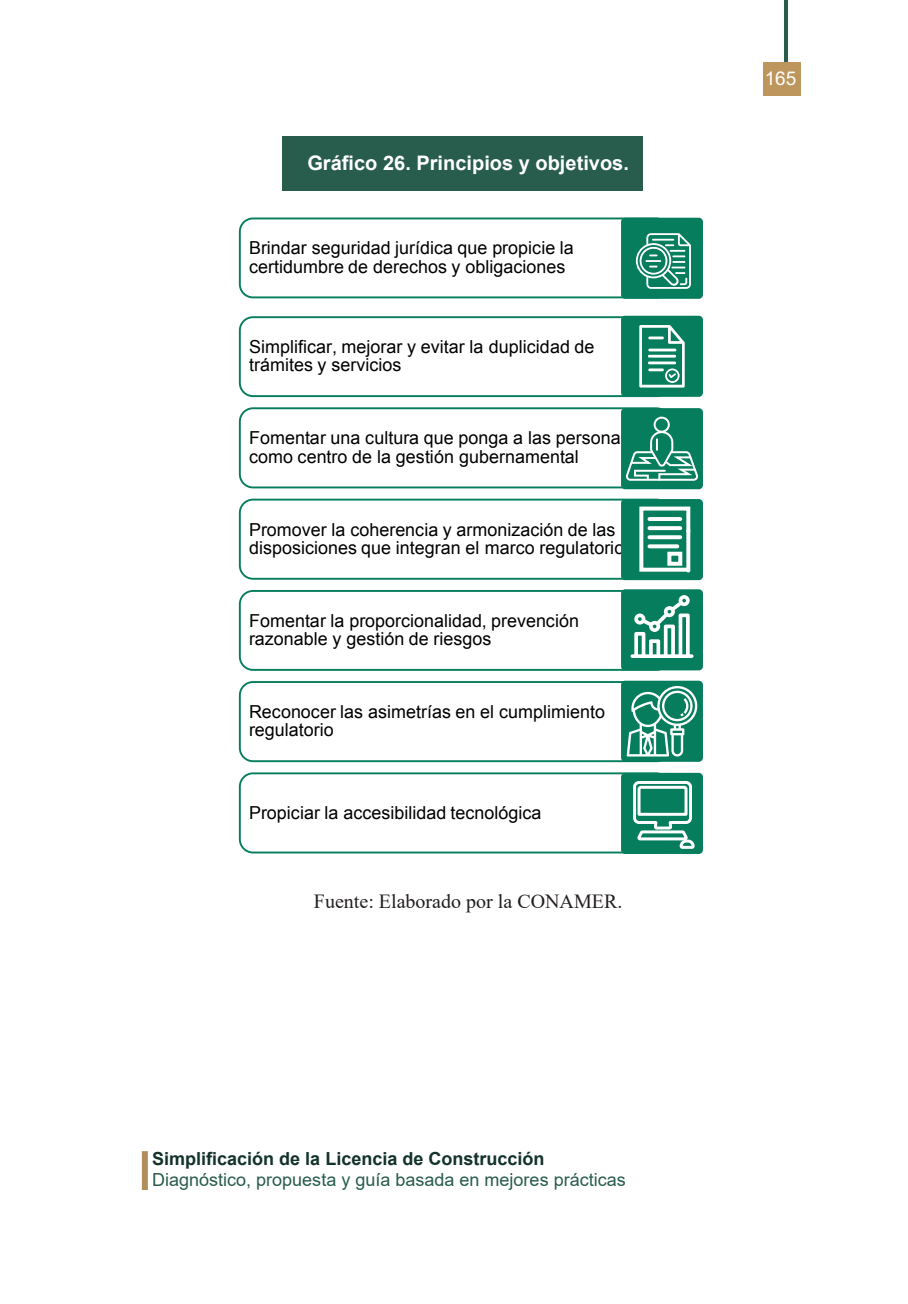
<style>
.page{position:relative;width:908px;height:1304px;background:#fff}
.page>*{position:absolute;margin:0;border:0;box-sizing:border-box;transform-origin:0 0}
.t1{font:700 20px "Arial";color:#fff}
.t2{font:20px "Times New Roman";color:#231f20}
.t3{font:19px "Arial";color:#fff}
.t4{font:18px "Arial";color:#285c4d}
.t5{font:700 18px "Arial";color:#13322b}
.t6{font:18px "Arial";color:#000}
.t7{font:17.8px/18.4px "Arial";color:#000}
</style>
<div class="page">
<div style="left:762px;top:62px;width:37px;height:33px;background:#bd965d"></div>
<svg style="left:784px;top:0;width:3px;height:62px"></svg>
<div style="left:142px;top:1151px;width:6px;height:39px;background:#b38e5d"></div>
<div style="left:282px;top:137px;width:360px;height:54px;background:#285c4d"></div>
<div style="left:239px;top:218px;width:431px;height:80px;border:2px solid #067d5d;border-radius:13px"></div>
<div style="left:239px;top:316px;width:431px;height:81px;border:2px solid #067d5d;border-radius:13px"></div>
<div style="left:239px;top:407px;width:431px;height:81px;border:2px solid #067d5d;border-radius:13px"></div>
<div style="left:239px;top:499px;width:431px;height:81px;border:2px solid #067d5d;border-radius:13px"></div>
<div style="left:239px;top:590px;width:431px;height:81px;border:2px solid #067d5d;border-radius:13px"></div>
<div style="left:239px;top:681px;width:431px;height:81px;border:2px solid #067d5d;border-radius:13px"></div>
<div style="left:239px;top:772px;width:431px;height:81px;border:2px solid #067d5d;border-radius:13px"></div>
<div style="left:620px;top:218px;width:82px;height:81px;background:#067d5d;border-radius:4px"></div>
<div style="left:620px;top:316px;width:82px;height:81px;background:#067d5d;border-radius:4px"></div>
<div style="left:620px;top:408px;width:82px;height:81px;background:#067d5d;border-radius:4px"></div>
<div style="left:620px;top:499px;width:82px;height:81px;background:#067d5d;border-radius:4px"></div>
<div style="left:620px;top:589px;width:82px;height:81px;background:#067d5d;border-radius:4px"></div>
<div style="left:620px;top:681px;width:82px;height:81px;background:#067d5d;border-radius:4px"></div>
<div style="left:620px;top:773px;width:82px;height:81px;background:#067d5d;border-radius:4px"></div>
<svg style="left:639px;top:325px;width:45px;height:63px"></svg>
<svg style="left:633px;top:781px;width:62px;height:68px"></svg>
<svg style="left:626px;top:686px;width:72px;height:71px"></svg>
<svg style="left:630px;top:595px;width:63px;height:63px"></svg>
<div style="left:653px;top:417px;width:16px;height:16px;border:2px solid #fff;border-radius:50%"></div>
<svg style="left:626px;top:430px;width:72px;height:51px"></svg>
<svg style="left:639px;top:506px;width:52px;height:67px"></svg>
<hr style="left:649px;top:517px;width:31px;height:4px;background:#fff">
<svg style="left:649px;top:526px;width:31px;height:4px"></svg>
<svg style="left:649px;top:535px;width:31px;height:4px"></svg>
<svg style="left:649px;top:544px;width:28px;height:4px"></svg>
<div style="left:667px;top:552px;width:15px;height:14px;border:4px solid #fff"></div>
<svg style="left:635px;top:233px;width:55px;height:56px"></svg>
<p class="t1" style="left:307px;top:149px;width:323px">Gráfico 26. Principios y objetivos.</p>
<p class="t7" style="left:249px;top:239px;width:326px">Brindar seguridad jurídica que propicie la certidumbre de derechos y obligaciones</p>
<p class="t6" style="left:249px;top:334px;width:347px">Simplificar, mejorar y evitar la duplicidad de</p>
<p class="t7" style="left:249px;top:356px;width:154px">trámites y servicios</p>
<p class="t7" style="left:249px;top:429px;width:382px">Fomentar una cultura que ponga a las personas como centro de la gestión gubernamental</p>
<p class="t7" style="left:249px;top:520px;width:376px">Promover la coherencia y armonización de las disposiciones que integran el marco regulatorio</p>
<p class="t7" style="left:249px;top:611px;width:331px">Fomentar la proporcionalidad, prevención razonable y gestión de riesgos</p>
<p class="t7" style="left:249px;top:702px;width:357px">Reconocer las asimetrías en el cumplimiento regulatorio</p>
<p class="t7" style="left:249px;top:803px;width:294px">Propiciar la accesibilidad tecnológica</p>
<p class="t2" style="left:314px;top:888px;width:310px">Fuente: Elaborado por la CONAMER.</p>
<p class="t5" style="left:152px;top:1146px;width:394px">Simplificación de la Licencia de Construcción</p>
<p class="t4" style="left:152px;top:1168px;width:475px">Diagnóstico, propuesta y guía basada en mejores prácticas</p>
<p class="t3" style="left:764px;top:65px;width:33px">165</p>
</div>
